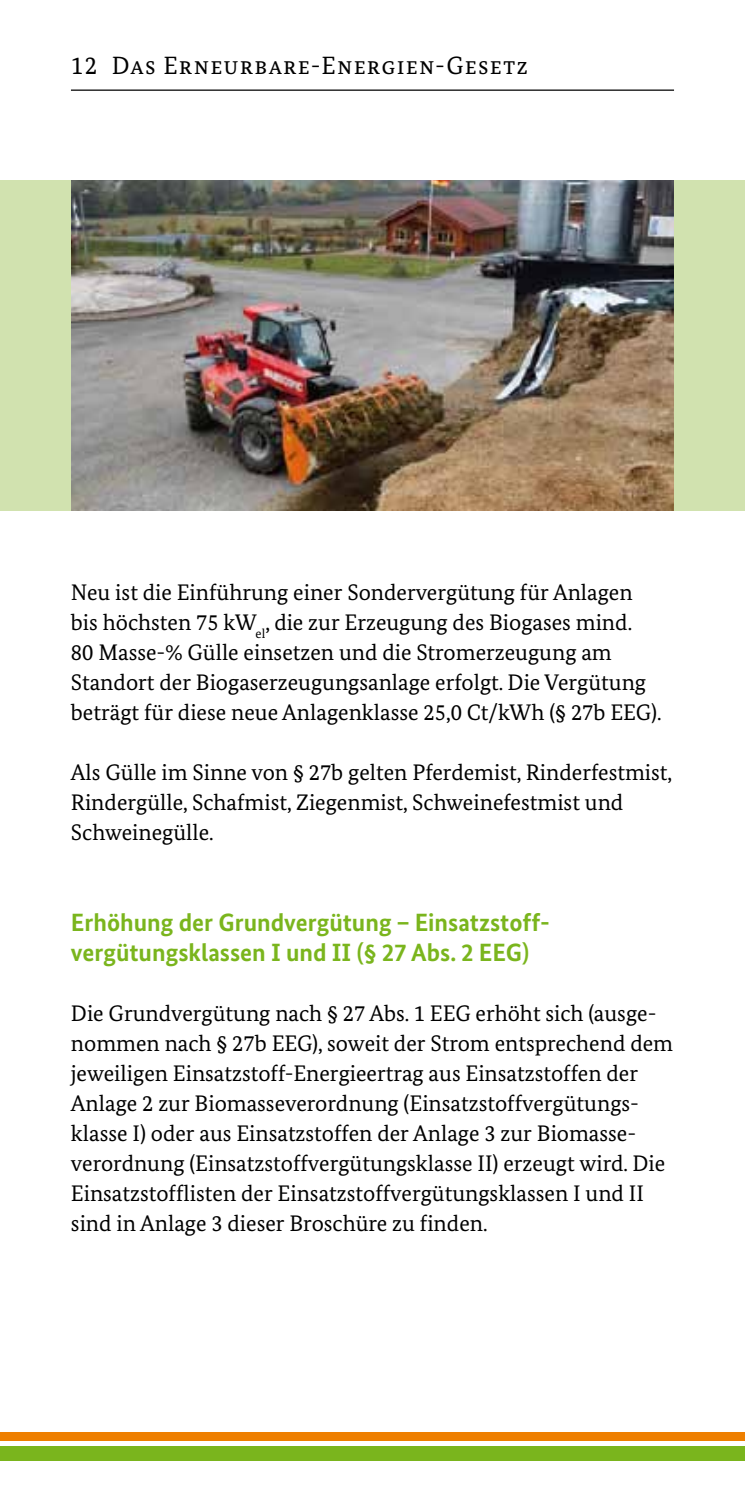
<style>
.page{position:relative;width:745px;height:1489px;background:#fff}
.page>*{position:absolute;margin:0;border:0;box-sizing:border-box;transform-origin:0 0}
.t1{font:700 25px/30px "Bundes Sans";color:#7ab51d}
.t2{font:25px "Bundes Serif";letter-spacing:.05em;color:#000}
.t3{font:22.5px/30px "Bundes Serif";color:#000}
</style>
<div class="page">
<div style="left:0;top:1446px;width:744px;height:14px;background:#7ab51d"></div>
<div style="left:0;top:1431px;width:744px;height:9px;background:#ee7f00"></div>
<hr style="left:71px;top:89px;width:602px;height:2px;background:#000">
<svg style="left:744px;top:1446px;width:1px;height:14px"></svg>
<img style="left:71px;top:180px;width:602px;height:330px">
<div style="left:0;top:180px;width:71px;height:330px;background:#d1e2af"></div>
<div style="left:673px;top:180px;width:71px;height:330px;background:#d1e2af"></div>
<p class="t2" style="left:71px;top:50px;width:458px">12 Das Erneurbare-Energien-Gesetz</p>
<p class="t3" style="left:71px;top:577px;width:591px">Neu ist die Einführung einer Sondervergütung für Anlagen bis höchsten 75 kW<sub>el</sub>, die zur Erzeugung des Biogases mind.<br>80 Masse-% Gülle einsetzen und die Stromerzeugung am Standort der Biogaserzeugungsanlage erfolgt. Die Vergütung beträgt für diese neue Anlagenklasse 25,0 Ct/kWh (§ 27b EEG).</p>
<p class="t3" style="left:71px;top:757px;width:602px">Als Gülle im Sinne von § 27b gelten Pferdemist, Rinderfestmist,<br>Rindergülle, Schafmist, Ziegenmist, Schweinefestmist und<br>Schweinegülle.</p>
<p class="t1" style="left:71px;top:906px;width:480px">Erhöhung der Grundvergütung – Einsatzstoff&shy;vergütungsklassen I und II (§ 27 Abs. 2 EEG)</p>
<p class="t3" style="left:71px;top:997px;width:603px">Die Grundvergütung nach § 27 Abs. 1 EEG erhöht sich (ausge&shy;nommen nach § 27b EEG), soweit der Strom entsprechend dem jeweiligen Einsatzstoff-Energieertrag aus Einsatzstoffen der Anlage 2 zur Biomasseverordnung (Einsatzstoffvergütungs&shy;klasse I) oder aus Einsatzstoffen der Anlage 3 zur Biomasse&shy;verordnung (Einsatzstoffvergütungsklasse II) erzeugt wird. Die Einsatzstofflisten der Einsatzstoffvergütungsklassen I und II sind in Anlage 3 dieser Broschüre zu finden.</p>
</div>
